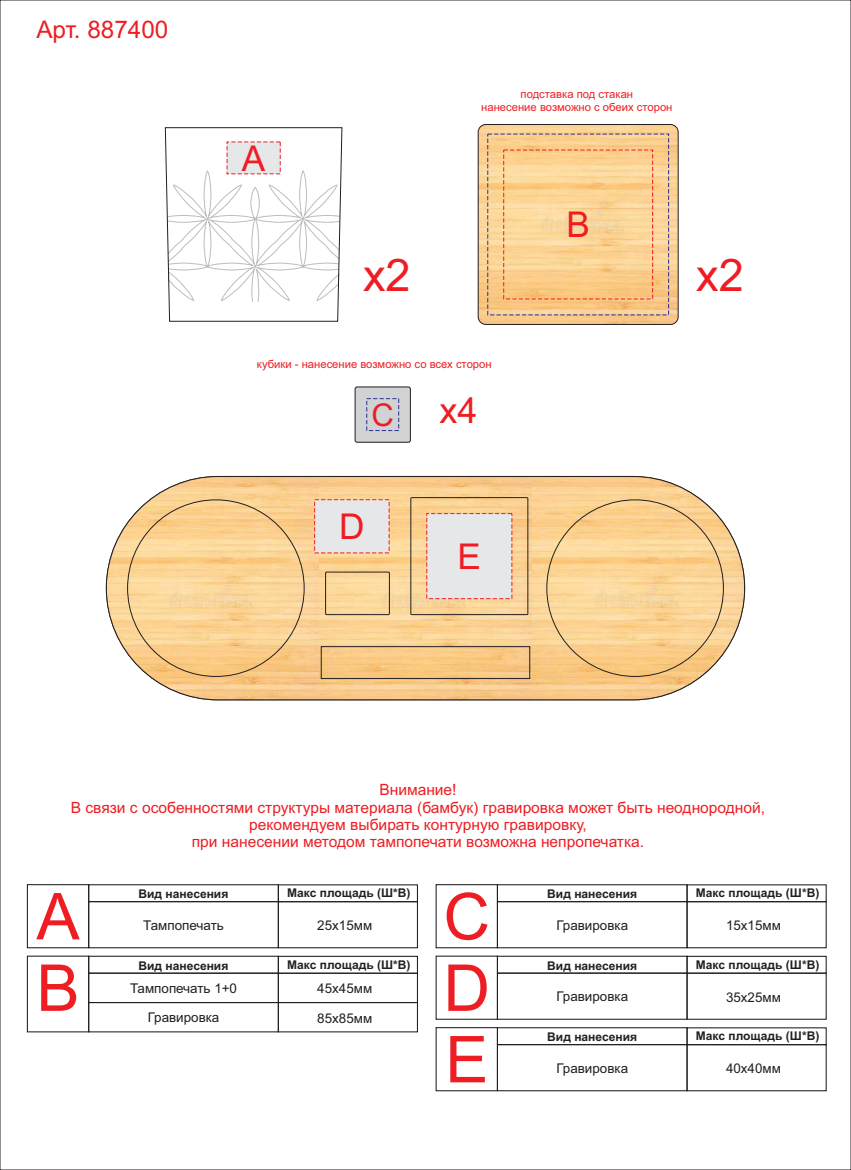
<style>
.page{position:relative;width:851px;height:1170px;background:#fff}
.page>*{position:absolute;margin:0;border:0;box-sizing:border-box;transform-origin:0 0}
.t1{font:64.65px/71.5px "Arial";color:#ee1d23}
.t2{font:45px "Arial";color:#ee1d23}
.t3{font:35.92px "Arial";color:#ee1d23}
.t4{font:35.55px "Arial";color:#ee1d23}
.t5{font:31.42px "Arial";color:#ee1d23}
.t6{font:24.22px "Arial";color:#ee1d23}
.t7{font:15.52px/17.3px "Arial";color:#ee1d23;text-align:center}
.t8{font:13.42px/29.3px "Arial";color:#231f20;text-align:center}
.t9{font:700 12px "Arial";color:#231f20}
.t10{font:11.25px/12.6px "Arial";color:#ee1d23;text-align:center}
</style>
<div class="page">
<div style="left:88px;top:884px;width:191px;height:18px;border:1px solid #231f20"></div>
<div style="left:497px;top:884px;width:190px;height:18px;border:1px solid #231f20"></div>
<div style="left:88px;top:955px;width:191px;height:18px;border:1px solid #231f20"></div>
<div style="left:497px;top:955px;width:190px;height:18px;border:1px solid #231f20"></div>
<div style="left:497px;top:1027px;width:190px;height:18px;border:1px solid #231f20"></div>
<div style="left:88px;top:901px;width:191px;height:47px;border:1px solid #231f20"></div>
<div style="left:497px;top:901px;width:190px;height:47px;border:1px solid #231f20"></div>
<div style="left:88px;top:972px;width:191px;height:30px;border:1px solid #231f20"></div>
<div style="left:88px;top:1001px;width:191px;height:31px;border:1px solid #231f20"></div>
<div style="left:497px;top:972px;width:190px;height:47px;border:1px solid #231f20"></div>
<div style="left:497px;top:1043px;width:190px;height:48px;border:1px solid #231f20"></div>
<div style="left:278px;top:955px;width:140px;height:18px;border:1px solid #231f20"></div>
<div style="left:686px;top:955px;width:140px;height:18px;border:1px solid #231f20"></div>
<div style="left:278px;top:901px;width:140px;height:47px;border:1px solid #231f20"></div>
<div style="left:686px;top:901px;width:140px;height:47px;border:1px solid #231f20"></div>
<div style="left:278px;top:972px;width:140px;height:30px;border:1px solid #231f20"></div>
<div style="left:278px;top:1001px;width:140px;height:31px;border:1px solid #231f20"></div>
<div style="left:686px;top:972px;width:140px;height:47px;border:1px solid #231f20"></div>
<div style="left:686px;top:1043px;width:140px;height:48px;border:1px solid #231f20"></div>
<div style="left:27px;top:884px;width:62px;height:64px;border:1px solid #231f20"></div>
<div style="left:435px;top:884px;width:63px;height:64px;border:1px solid #231f20"></div>
<div style="left:27px;top:955px;width:62px;height:77px;border:1px solid #231f20"></div>
<div style="left:435px;top:1026px;width:63px;height:65px;border:1px solid #231f20"></div>
<svg style="left:165px;top:127px;width:177px;height:195px"></svg>
<svg style="left:106px;top:476px;width:639px;height:224px;background:#f4cf96"></svg>
<svg style="left:478px;top:124px;width:200px;height:200px;background:#f5cb8e"></svg>
<div style="left:355px;top:387px;width:55px;height:55px;background:#d1d2d4;border:1px solid #231f20;border-radius:2px"></div>
<div style="left:366px;top:398px;width:33px;height:33px;border:1px dashed #2e3092"></div>
<div style="left:410px;top:497px;width:118px;height:117px;border:1px solid #231f20"></div>
<div style="left:426px;top:513px;width:86px;height:86px;background:#e6e7e9"></div>
<svg style="left:314px;top:499px;width:75px;height:54px;background:#e6e0e1"></svg>
<h3 class="t6" style="left:36px;top:20px;width:133px">Арт. 887400</h3>
<h3 class="t4" style="left:242px;top:145px;width:25px">А</h3>
<p class="t10" style="left:481px;top:89px;width:193px">подставка под стакан<br>нанесение возможно с обеих сторон</p>
<h3 class="t4" style="left:566px;top:211px;width:25px">В</h3>
<h2 class="t2" style="left:363px;top:258px;width:49px">х2</h2>
<h2 class="t2" style="left:696px;top:258px;width:49px">х2</h2>
<p class="t10" style="left:257px;top:358px;width:236px">кубики - нанесение возможно со всех сторон</p>
<h3 class="t5" style="left:371px;top:403px;width:24px">C</h3>
<h3 class="t4" style="left:339px;top:513px;width:27px">D</h3>
<h3 class="t3" style="left:439px;top:397px;width:39px">х4</h3>
<h3 class="t4" style="left:457px;top:543px;width:25px">E</h3>
<p class="t7" style="left:71px;top:782px;width:695px">Внимание!<br>В связи с особенностями структуры материала (бамбук) гравировка может быть неоднородной, рекомендуем выбирать контурную гравировку,<br>при нанесении методом тампопечати возможна непропечатка.</p>
<p class="t9" style="left:287px;top:888px;width:125px">Макс площадь (Ш*В)</p>
<p class="t9" style="left:695px;top:888px;width:125px">Макс площадь (Ш*В)</p>
<p class="t9" style="left:138px;top:889px;width:91px">Вид нанесения</p>
<p class="t9" style="left:547px;top:889px;width:91px">Вид нанесения</p>
<h1 class="t1" style="left:36px;top:886px;width:45px">А</h1>
<h1 class="t1" style="left:443px;top:886px;width:48px">C</h1>
<h1 class="t1" style="left:36px;top:958px;width:45px">В</h1>
<h1 class="t1" style="left:443px;top:958px;width:48px">D<br>E</h1>
<p class="t8" style="left:143px;top:911px;width:82px">Тампопечать</p>
<p class="t8" style="left:556px;top:911px;width:73px">Гравировка</p>
<p class="t8" style="left:317px;top:911px;width:56px">25х15мм</p>
<p class="t8" style="left:725px;top:911px;width:56px">15х15мм</p>
<p class="t9" style="left:287px;top:960px;width:125px">Макс площадь (Ш*В)</p>
<p class="t9" style="left:695px;top:960px;width:125px">Макс площадь (Ш*В)</p>
<p class="t9" style="left:138px;top:960px;width:91px">Вид нанесения</p>
<p class="t9" style="left:547px;top:960px;width:91px">Вид нанесения</p>
<p class="t8" style="left:130px;top:974px;width:109px">Тампопечать 1+0<br>Гравировка</p>
<p class="t8" style="left:556px;top:982px;width:73px">Гравировка</p>
<p class="t8" style="left:556px;top:1054px;width:73px">Гравировка</p>
<p class="t8" style="left:317px;top:974px;width:56px;text-align:left">45х45мм<br>85х85мм</p>
<p class="t8" style="left:725px;top:983px;width:56px">35х25мм</p>
<p class="t9" style="left:695px;top:1031px;width:125px">Макс площадь (Ш*В)</p>
<p class="t9" style="left:547px;top:1032px;width:91px">Вид нанесения</p>
<p class="t8" style="left:725px;top:1054px;width:56px">40х40мм</p>
</div>
